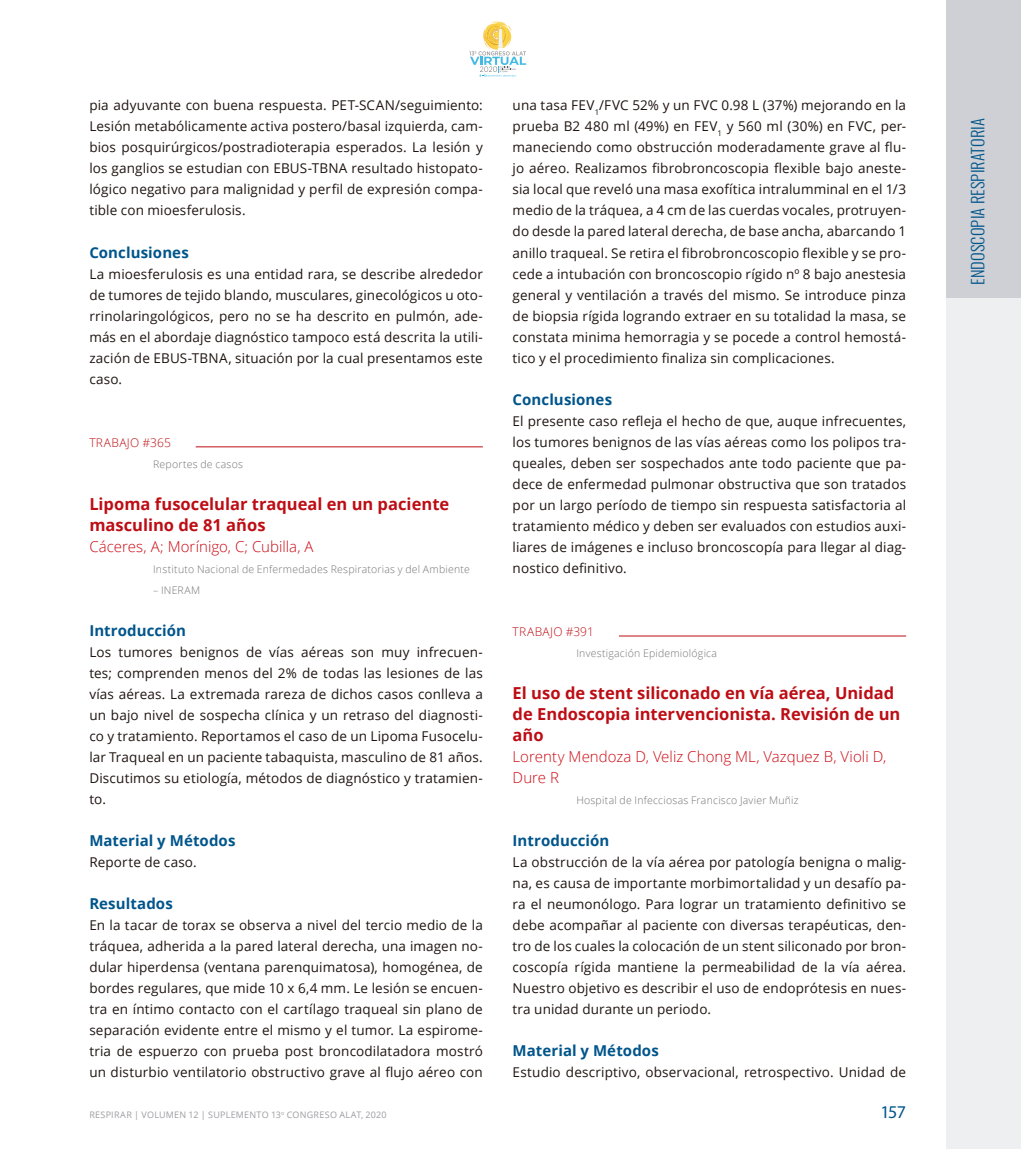
<style>
.page{position:relative;width:1021px;height:1149px;background:#fff}
.page>*{position:absolute;margin:0;border:0;box-sizing:border-box;transform-origin:0 0}
.t1{font:18px "Myriad Pro";color:#00558b}
.sub1{font:700 16.5px/21px "Open Sans";color:#bd0d14}
.t2{font:300 16.5px "Oswald";letter-spacing:.005em;color:#00558b}
.sub2{font:700 15px "Open Sans";letter-spacing:.005em;color:#00558b}
.autores1{font:300 15px/21px "Open Sans";letter-spacing:.005em;color:#cb0912}
.primero_seco{font:13.5px/21px "Open Sans";letter-spacing:.01em;color:#1f1410;text-align:justify}
.Trabajos_tit{font:300 12px "Open Sans";letter-spacing:.03em;color:#bd0d14}
.autores2{font:300 10.5px "Open Sans";letter-spacing:.02em;color:#737377}
.t3{font:9px "Open Sans";letter-spacing:.025em;color:#9d9ba0}
</style>
<div class="page">
<div style="left:945px;top:0;width:75px;height:297px;background:#ced0d5"></div>
<div style="left:945px;top:297px;width:75px;height:851px;background:#eeeff1"></div>
<svg style="left:469px;top:21px;width:57px;height:56px"></svg>
<hr style="left:196px;top:446px;width:287px;height:1px;background:#bd0d14">
<hr style="left:619px;top:635px;width:287px;height:1px;background:#bd0d14">
<p class="primero_seco" style="left:89px;top:95px;width:395px">pia adyuvante con buena respuesta. PET-SCAN/seguimiento:<br>Lesión metabólicamente activa postero/basal izquierda, cam&shy;bios posquirúrgicos/postradioterapia esperados. La lesión y los ganglios se estudian con EBUS-TBNA resultado histopato&shy;lógico negativo para malignidad y perfil de expresión compa&shy;tible con mioesferulosis.</p>
<p class="sub2" style="left:89px;top:241px;width:101px">Conclusiones</p>
<p class="primero_seco" style="left:89px;top:263px;width:395px">La mioesferulosis es una entidad rara, se describe alrededor de tumores de tejido blando, musculares, ginecológicos u oto&shy;rrinolaringológicos, pero no se ha descrito en pulmón, ade&shy;más en el abordaje diagnóstico tampoco está descrita la utili&shy;zación de EBUS-TBNA, situación por la cual presentamos este caso.</p>
<p class="Trabajos_tit" style="left:89px;top:434px;width:83px">TRABAJO #365</p>
<p class="autores2" style="left:153px;top:456px;width:91px">Reportes de casos</p>
<p class="sub1" style="left:89px;top:492px;width:361px">Lipoma fusocelular traqueal en un paciente masculino de 81 años</p>
<p class="autores1" style="left:89px;top:535px;width:226px">Cáceres, A; Morínigo, C; Cubilla, A</p>
<p class="autores2" style="left:153px;top:561px;width:318px">Instituto Nacional de Enfermedades Respiratorias y del Ambiente</p>
<p class="autores2" style="left:153px;top:582px;width:49px">– INERAM</p>
<p class="sub2" style="left:89px;top:619px;width:98px">Introducción</p>
<p class="primero_seco" style="left:89px;top:641px;width:395px">Los tumores benignos de vías aéreas son muy infrecuen&shy;tes; comprenden menos del 2% de todas las lesiones de las vías aéreas. La extremada rareza de dichos casos conlleva a un bajo nivel de sospecha clínica y un retraso del diagnosti&shy;co y tratamiento. Reportamos el caso de un Lipoma Fusocelu&shy;lar Traqueal en un paciente tabaquista, masculino de 81 años.<br>Discutimos su etiología, métodos de diagnóstico y tratamien&shy;to.</p>
<p class="sub2" style="left:89px;top:829px;width:148px">Material y Métodos</p>
<p class="primero_seco" style="left:89px;top:851px;width:109px">Reporte de caso.</p>
<p class="sub2" style="left:89px;top:892px;width:85px">Resultados</p>
<p class="primero_seco" style="left:89px;top:914px;width:395px">En la tacar de torax se observa a nivel del tercio medio de la tráquea, adherida a la pared lateral derecha, una imagen no&shy;dular hiperdensa (ventana parenquimatosa), homogénea, de bordes regulares, que mide 10 x 6,4 mm. Le lesión se encuen&shy;tra en íntimo contacto con el cartílago traqueal sin plano de separación evidente entre el mismo y el tumor. La espirome&shy;tria de espuerzo con prueba post broncodilatadora mostró un disturbio ventilatorio obstructivo grave al flujo aéreo con</p>
<p class="primero_seco" style="left:512px;top:95px;width:395px">una tasa FEV<sub>1</sub>/FVC 52% y un FVC 0.98 L (37%) mejorando en la prueba B2 480 ml (49%) en FEV<sub>1</sub> y 560 ml (30%) en FVC, per&shy;maneciendo como obstrucción moderadamente grave al flu&shy;jo aéreo. Realizamos fibrobroncoscopia flexible bajo aneste&shy;sia local que reveló una masa exofítica intralumminal en el 1/3 medio de la tráquea, a 4 cm de las cuerdas vocales, protruyen&shy;do desde la pared lateral derecha, de base ancha, abarcando 1 anillo traqueal. Se retira el fibrobroncoscopio flexible y se pro&shy;cede a intubación con broncoscopio rígido nº 8 bajo anestesia general y ventilación a través del mismo. Se introduce pinza de biopsia rígida logrando extraer en su totalidad la masa, se constata minima hemorragia y se pocede a control hemostá&shy;tico y el procedimiento finaliza sin complicaciones.</p>
<p class="sub2" style="left:512px;top:388px;width:101px">Conclusiones</p>
<p class="primero_seco" style="left:512px;top:410px;width:395px">El presente caso refleja el hecho de que, auque infrecuentes, los tumores benignos de las vías aéreas como los polipos tra&shy;queales, deben ser sospechados ante todo paciente que pa&shy;dece de enfermedad pulmonar obstructiva que son tratados por un largo período de tiempo sin respuesta satisfactoria al tratamiento médico y deben ser evaluados con estudios auxi&shy;liares de imágenes e incluso broncoscopía para llegar al diag&shy;nostico definitivo.</p>
<p class="Trabajos_tit" style="left:512px;top:623px;width:83px">TRABAJO #391</p>
<p class="autores2" style="left:576px;top:645px;width:142px">Investigación Epidemiológica</p>
<p class="sub1" style="left:512px;top:681px;width:389px">El uso de stent siliconado en vía aérea, Unidad de Endoscopia intervencionista. Revisión de un año</p>
<p class="autores1" style="left:512px;top:745px;width:375px">Lorenty Mendoza D, Veliz Chong ML, Vazquez B, Violi D,<br>Dure R</p>
<p class="autores2" style="left:576px;top:792px;width:224px">Hospital de Infecciosas Francisco Javier Muñiz</p>
<p class="sub2" style="left:512px;top:829px;width:98px">Introducción</p>
<p class="primero_seco" style="left:512px;top:851px;width:395px">La obstrucción de la vía aérea por patología benigna o malig&shy;na, es causa de importante morbimortalidad y un desafío pa&shy;ra el neumonólogo. Para lograr un tratamiento definitivo se debe acompañar al paciente con diversas terapéuticas, den&shy;tro de los cuales la colocación de un stent siliconado por bron&shy;coscopía rígida mantiene la permeabilidad de la vía aérea.<br>Nuestro objetivo es describir el uso de endoprótesis en nues&shy;tra unidad durante un periodo.</p>
<p class="sub2" style="left:512px;top:1039px;width:148px">Material y Métodos</p>
<p class="primero_seco" style="left:512px;top:1061px;width:395px">Estudio descriptivo, observacional, retrospectivo. Unidad de</p>
<p class="t3" style="left:89px;top:1108px;width:299px">RESPIRAR | VOLUMEN 12 | SUPLEMENTO 13<sup>o</sup> CONGRESO ALAT, 2020</p>
<h1 class="t1" style="left:880px;top:1100px;width:27px">157</h1>
<p class="t2" style="left:966px;top:285px;width:168px;rotate:-90deg">ENDOSCOPIA RESPIRATORIA</p>
</div>
